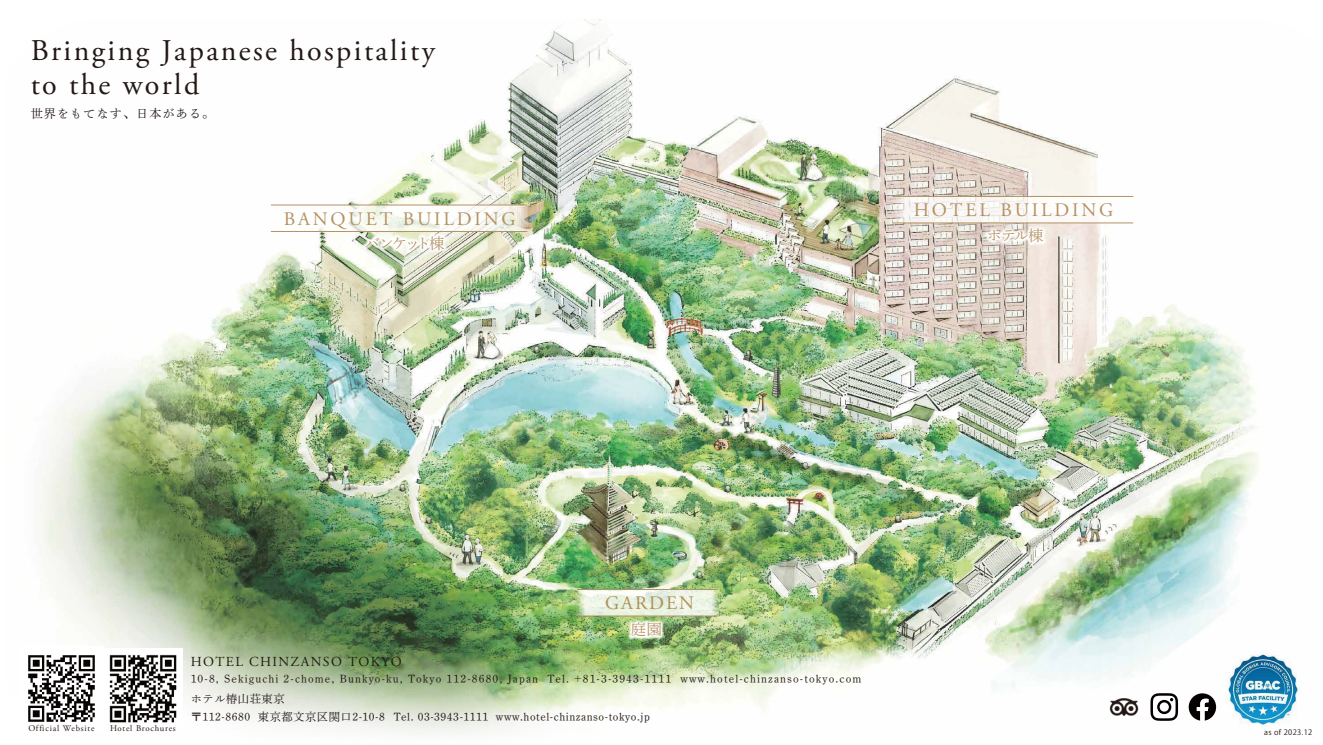
<style>
.page{position:relative;width:1323px;height:745px;background:#fff}
.page>*{position:absolute;margin:0;border:0;box-sizing:border-box;transform-origin:0 0}
.t1{font:30px/33.8px "Adobe Garamond Pro";letter-spacing:.08em;color:#221815}
.t2{font:19px "Adobe Garamond Pro";letter-spacing:.15em;color:#b49161}
.t3{font:19px "Adobe Garamond Pro";letter-spacing:.1em;color:#ae9154}
.t4{font:15px "DNP Shuei Min Pr 6 L";letter-spacing:-.11em;color:#b49161}
.t5{font:13.75px "Adobe Garamond Pro";letter-spacing:.1em;color:#221815}
.t6{font:12px "DNP Shuei Min Pr 6 L";letter-spacing:.1em;color:#221815}
.t7{font:11.25px/20.2px "DNP Shuei Min Pr 6 L";letter-spacing:.1em;color:#221815}
.t8{font:11.25px "DNP Shuei Min Pr 6 L";letter-spacing:.05em;color:#221815}
.t9{font:8.75px "Adobe Garamond Pro";letter-spacing:.085em;color:#221815}
.t10{font:7.5px "Koz Go Pr 6 N";letter-spacing:.05em;color:#221815}
</style>
<div class="page">
<img style="left:38px;top:19px;width:1227px;height:716px">
<img style="left:1105px;top:687px;width:38px;height:38px">
<svg style="left:1150px;top:692px;width:28px;height:28px"></svg>
<svg style="left:1189px;top:693px;width:27px;height:27px"></svg>
<img style="left:584px;top:574px;width:125px;height:111px">
<img style="left:940px;top:181px;width:151px;height:111px">
<img style="left:318px;top:188px;width:174px;height:111px">
<svg style="left:577px;top:589px;width:140px;height:26px;background:#e6eddc"></svg>
<hr style="left:577px;top:615px;width:140px;height:1px;background:#b49161">
<hr style="left:577px;top:588px;width:140px;height:1px;background:#b49161">
<svg style="left:893px;top:197px;width:240px;height:25px"></svg>
<hr style="left:893px;top:222px;width:240px;height:1px;background:#b49161">
<hr style="left:893px;top:196px;width:240px;height:1px;background:#b49161">
<svg style="left:271px;top:205px;width:256px;height:26px"></svg>
<hr style="left:271px;top:231px;width:256px;height:1px;background:#b49161">
<hr style="left:271px;top:204px;width:256px;height:1px;background:#b49161">
<img style="left:1225px;top:651px;width:75px;height:75px">
<img style="left:28px;top:646px;width:76px;height:83px">
<img style="left:103px;top:648px;width:80px;height:79px">
<h1 class="t1" style="left:31px;top:35px;width:406px">Bringing Japanese hospitality to the world</h1>
<p class="t6" style="left:31px;top:102px;width:185px">世界をもてなす、日本がある。</p>
<h2 class="t2" style="left:284px;top:207px;width:234px">BANQUET BUILDING</h2>
<h3 class="t4" style="left:365px;top:229px;width:81px">バンケット棟</h3>
<h2 class="t2" style="left:914px;top:198px;width:201px">HOTEL BUILDING</h2>
<h3 class="t4" style="left:987px;top:222px;width:58px">ホテル棟</h3>
<p class="t9" style="left:28px;top:723px;width:68px">Official Website</p>
<p class="t9" style="left:110px;top:723px;width:67px">Hotel Brochures</p>
<h2 class="t3" style="left:605px;top:591px;width:90px">GARDEN</h2>
<h3 class="t4" style="left:631px;top:615px;width:32px">庭園</h3>
<p class="t5" style="left:191px;top:652px;width:213px">HOTEL CHINZANSO TOKYO</p>
<p class="t7" style="left:191px;top:666px;width:672px">10-8, Sekiguchi 2-chome, Bunkyo-ku, Tokyo 112-8680, Japan Tel. +81-3-3943-1111 www.hotel-chinzanso-tokyo.comホテル椿山荘東京</p>
<p class="t8" style="left:191px;top:705px;width:461px">〒112-8680 東京都文京区関口2-10-8 Tel. 03-3943-1111 www.hotel-chinzanso-tokyo.jp</p>
<p class="t10" style="left:1264px;top:727px;width:50px">as of 2023.12</p>
</div>
